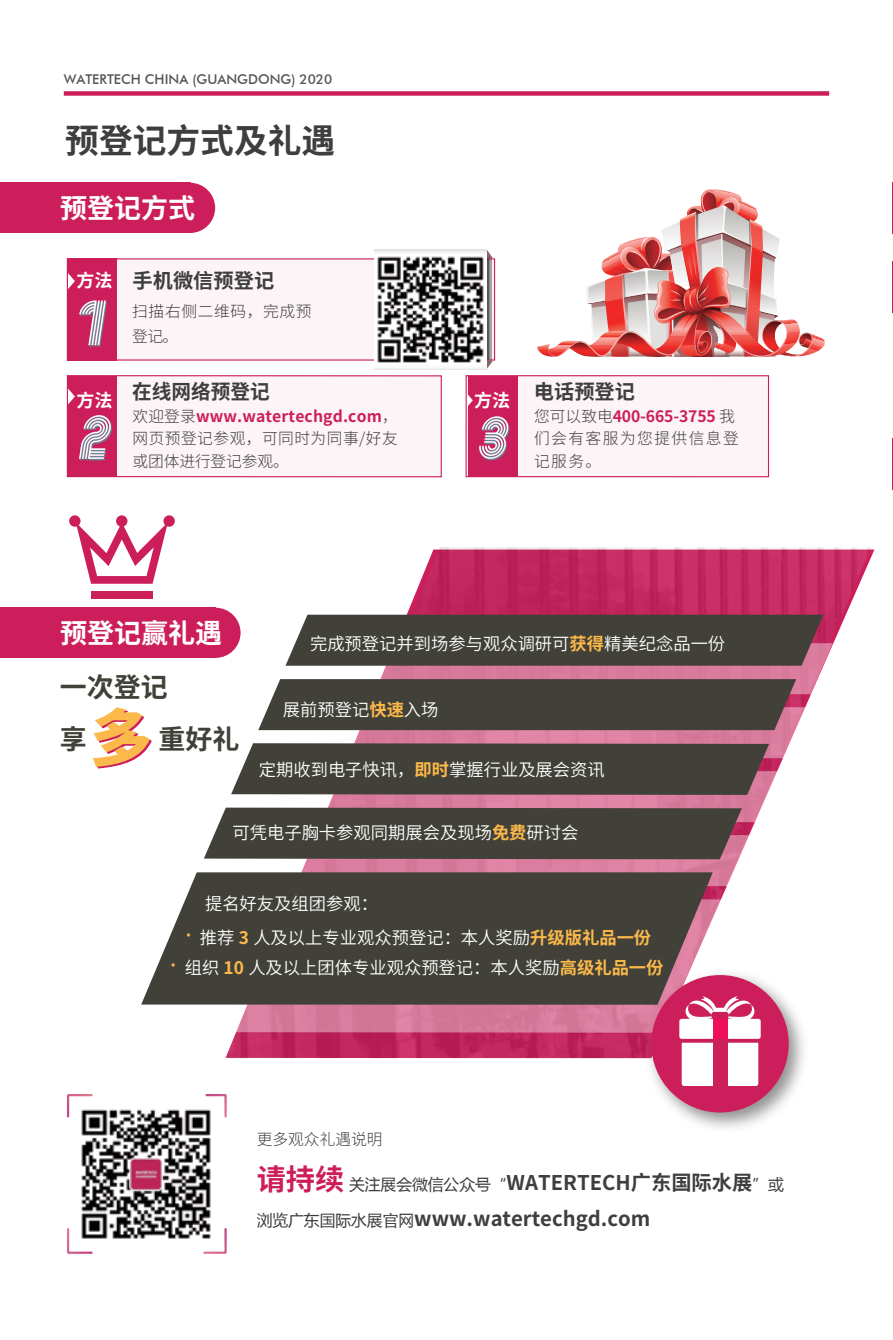
<style>
.page{position:relative;width:893px;height:1340px;background:#fff}
.page>*{position:absolute;margin:0;border:0;box-sizing:border-box;transform-origin:0 0}
.t1{font:800 62.32px "Source Han Sans CN";color:#cd1e5c}
.t2{font:700 33.75px "Source Han Sans CN";color:#3e3e3f}
.t3{font:700 27px "Source Han Sans CN";color:#fff}
.t4{font:700 27px/52.4px "Source Han Sans CN";color:#424139}
.t5{font:700 20.25px/36px "Source Han Sans CN";color:#3e3e3f}
.t6{font:700 18px "Source Han Sans CN";color:#fff}
.t7{font:17.32px/33.1px "Source Han Sans CN";color:#fff}
.t8{font:300 15.75px/22.5px "Source Han Sans CN";letter-spacing:.03em;color:#3e3e3f}
.t9{font:300 15.75px/22.5px "Source Han Sans CN";letter-spacing:.09em;color:#3e3e3f}
.t10{font:300 15.75px "Source Han Sans CN";color:#3e3e3f}
.t11{font:500 13.5px "Futura BT";color:#545557}
.s1{font-size:18px;color:#fff}
.s2{font-weight:700;color:#cd1e5c}
.s3{font-weight:700;color:#fcb94b}
.s4{font-size:24.97px;color:#fcb94b}
.s5{font-size:29.25px;color:#cd1e5c}
.s6{font-family:"Microsoft Ya Hei";font-weight:400;font-size:15.75px}
</style>
<div class="page">
<img style="left:226px;top:548px;width:647px;height:510px">
<svg style="left:141px;top:898px;width:581px;height:134px;fill:#d87b9c"></svg>
<svg style="left:141px;top:872px;width:572px;height:132px;background:#514e47"></svg>
<svg style="left:197px;top:614px;width:636px;height:272px"></svg>
<img style="left:638px;top:962px;width:177px;height:166px">
<div style="left:651px;top:975px;width:138px;height:137px;background:#cd1e5c;border-radius:50%"></div>
<div style="left:682px;top:1042px;width:76px;height:44px;background:#fff"></div>
<div style="left:679px;top:1018px;width:82px;height:20px;background:#fff;border-radius:2px"></div>
<div style="left:713px;top:1042px;width:14px;height:44px;background:#cd1e5c"></div>
<div style="left:713px;top:1018px;width:14px;height:20px;background:#ee1059"></div>
<svg style="left:682px;top:996px;width:76px;height:25px"></svg>
<div style="left:711px;top:1011px;width:18px;height:7px;background:#cd1e5c;border-radius:3px"></div>
<svg style="left:715px;top:1007px;width:10px;height:4px"></svg>
<div style="left:64px;top:91px;width:765px;height:5px;background:#cd1e5c"></div>
<hr style="left:892px;top:262px;width:1px;height:51px;background:#cd1e5c">
<hr style="left:892px;top:439px;width:1px;height:51px;background:#cd1e5c">
<hr style="left:892px;top:340px;width:1px;height:51px;background:#cd1e5c">
<hr style="left:892px;top:183px;width:1px;height:51px;background:#cd1e5c">
<svg style="left:537px;top:189px;width:288px;height:168px"></svg>
<div style="left:0;top:183px;width:190px;height:50px;background:#cd1e5c"></div>
<div style="left:165px;top:183px;width:50px;height:50px;background:#cd1e5c;border-radius:50%"></div>
<div style="left:0;top:607px;width:216px;height:51px;background:#cd1e5c"></div>
<div style="left:190px;top:607px;width:51px;height:51px;background:#cd1e5c;border-radius:50%"></div>
<svg style="left:486px;top:249px;width:7px;height:9px"></svg>
<svg style="left:486px;top:361px;width:7px;height:8px"></svg>
<div style="left:67px;top:258px;width:428px;height:102px;background:#fcf4f7"></div>
<div style="left:67px;top:258px;width:50px;height:102px;background:#cd1e5c"></div>
<svg style="left:79px;top:300px;width:28px;height:47px"></svg>
<svg style="left:69px;top:274px;width:6px;height:14px"></svg>
<div style="left:67px;top:258px;width:428px;height:102px;border:1px solid #cd1e5c"></div>
<div style="left:67px;top:375px;width:374px;height:102px;background:#fcf4f7"></div>
<div style="left:67px;top:376px;width:50px;height:100px;background:#cd1e5c"></div>
<svg style="left:69px;top:389px;width:6px;height:15px"></svg>
<svg style="left:79px;top:415px;width:33px;height:45px"></svg>
<div style="left:67px;top:375px;width:375px;height:102px;border:1px solid #cd1e5c"></div>
<div style="left:466px;top:375px;width:302px;height:102px;background:#fcf4f7"></div>
<div style="left:468px;top:376px;width:49px;height:100px;background:#cd1e5c"></div>
<svg style="left:479px;top:416px;width:30px;height:44px"></svg>
<svg style="left:465px;top:391px;width:8px;height:18px"></svg>
<div style="left:466px;top:375px;width:303px;height:102px;border:1px solid #cd1e5c"></div>
<img style="left:486px;top:256px;width:5px;height:106px">
<div style="left:374px;top:249px;width:112px;height:120px;background:linear-gradient(to right,#f6f6f7,#f6f6f7)"></div>
<img style="left:376px;top:254px;width:110px;height:110px">
<svg style="left:67px;top:1094px;width:26px;height:24px"></svg>
<svg style="left:205px;top:1094px;width:22px;height:24px"></svg>
<svg style="left:203px;top:1228px;width:24px;height:26px"></svg>
<svg style="left:67px;top:1228px;width:26px;height:26px"></svg>
<img style="left:72px;top:1100px;width:147px;height:147px">
<div style="left:91px;top:591px;width:62px;height:8px;background:#cd1e5c"></div>
<svg style="left:69px;top:515px;width:106px;height:68px"></svg>
<hr style="left:892px;top:810px;width:1px;height:50px;background:#808285">
<p class="t11" style="left:64px;top:71px;width:270px">WATERTECH CHINA (GUANGDONG) 2020</p>
<h2 class="t2" style="left:65px;top:122px;width:271px">预登记方式及礼遇</h2>
<h3 class="t3" style="left:60px;top:193px;width:137px">预登记方式</h3>
<p class="t5" style="left:76px;top:263px;width:199px"><span class="s1">方法</span> 手机微信预登记</p>
<p class="t6" style="left:76px;top:390px;width:37px">方法</p>
<p class="t8" style="left:132px;top:299px;width:181px;line-height:24.8px">扫描右侧二维码，完成预登记。</p>
<p class="t5" style="left:132px;top:374px;width:139px">在线网络预登记</p>
<p class="t8" style="left:133px;top:405px;width:267px;text-align:justify">欢迎登录<span class="s2">www.watertechgd.com</span>，网页预登记参观，可同时为同事/好友或团体进行登记参观。</p>
<p class="t5" style="left:474px;top:374px;width:162px"><sub>方法</sub> 电话预登记</p>
<p class="t9" style="left:534px;top:405px;width:206px">您可以致电<span class="s2">400-665-3755</span> 我们会有客服为您提供信息登记服务。</p>
<h3 class="t3" style="left:60px;top:617px;width:164px">预登记赢礼遇</h3>
<p class="t7" style="left:310px;top:627px;width:417px">完成预登记并到场参与观众调研可<span class="s3">获得</span>精美纪念品一份</p>
<h3 class="t4" style="left:60px;top:661px;width:109px">一次登记享</h3>
<h1 class="t1" style="left:92px;top:704px;width:64px">多</h1>
<p class="t7" style="left:283px;top:693px;width:157px">展前预登记<span class="s3">快速</span>入场</p>
<h3 class="t4" style="left:159px;top:713px;width:82px">重好礼</h3>
<p class="t7" style="left:259px;top:753px;width:348px">定期收到电子快讯，<span class="s3">即时</span>掌握行业及展会资讯</p>
<p class="t7" style="left:232px;top:817px;width:348px">可凭电子胸卡参观同期展会及现场<span class="s3">免费</span>研讨会</p>
<p class="t7" style="left:182px;top:888px;width:471px;text-indent:23px">提名好友及组团参观：<br><span class="s4">·</span> 推荐 <span class="s3">3</span> 人及以上专业观众预登记：本人奖励<span class="s3">升级版礼品一份</span></p>
<p class="t7" style="left:166px;top:951px;width:499px"><span class="s4">·</span> 组织 <span class="s3">10</span> 人及以上团体专业观众预登记：本人奖励<span class="s3">高级礼品一份</span></p>
<p class="t10" style="left:257px;top:1129px;width:127px">更多观众礼遇说明</p>
<p class="t5" style="left:257px;top:1165px;width:529px"><span class="s5">请持续</span><span class="s6">关注展会微信公众号“</span>WATERTECH广东国际水展<span class="s6">”或浏览广东国际水展官网</span>www.watertechgd.com</p>
</div>
